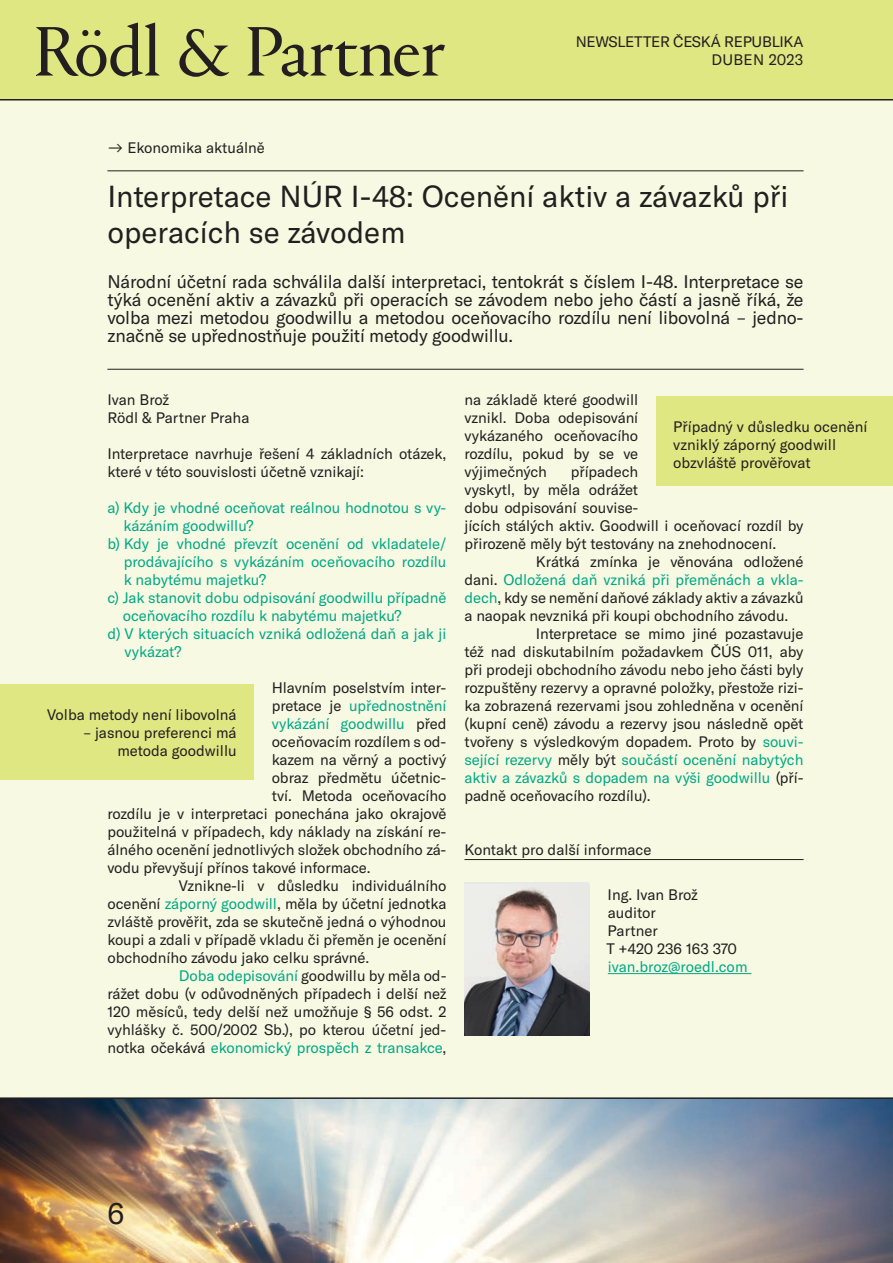
<style>
.page{position:relative;width:893px;height:1263px;background:#fff}
.page>*{position:absolute;margin:0;border:0;box-sizing:border-box;transform-origin:0 0}
.t1{font:30px/36px "GT America";color:#231f20}
.t2{font:18px/18px "GT America";letter-spacing:-.01em;color:#231f20;text-align:justify}
.t3{font:15px/18px "GT America";letter-spacing:-.005em;color:#231f20}
.t4{font:15px "GT America";letter-spacing:-.005em;color:#00a985}
.s1{color:#231f20}
.s2{color:#00a985}
</style>
<div class="page">
<div style="left:0;top:100px;width:893px;height:1163px;background:#f7f9e3"></div>
<div style="left:0;top:0;width:893px;height:100px;background:#dfe782"></div>
<img style="left:0;top:1099px;width:893px;height:164px">
<hr style="left:0;top:99px;width:893px;height:1px;background:#231f20">
<div style="left:0;top:684px;width:254px;height:95px;background:#dfe782"></div>
<div style="left:656px;top:396px;width:237px;height:90px;background:#dfe782"></div>
<hr style="left:464px;top:859px;width:340px;height:1px;background:#231f20">
<hr style="left:107px;top:171px;width:697px;height:1px;background:#231f20">
<hr style="left:107px;top:369px;width:697px;height:1px;background:#231f20">
<img style="left:464px;top:884px;width:125px;height:151px">
<hr style="left:608px;top:973px;width:143px;height:1px;background:#00a985">
<hr style="left:0;top:1097px;width:893px;height:2px;background:#231f20">
<svg style="left:36px;top:23px;width:409px;height:54px"></svg>
<p class="t3" style="left:576px;top:32px;width:11px">NEWSLETTER</p>
<p class="t3" style="left:673px;top:32px;width:132px;text-align:right">česká republi ka duben 2023</p>
<p class="t3" style="left:107px;top:139px;width:159px">→ Ekonomika aktuálně</p>
<h1 class="t1" style="left:107px;top:178px;width:683px">Interpretace N ÚR I-48: Ocenění aktiv a závazků při operacích se závodem</h1>
<p class="t2" style="left:107px;top:273px;width:698px">N árodní účetní rada schválila další interpretaci, tentokrát s číslem I-48. Interpretace se týká ocenění aktiv a závazků při operacích se závodem nebo jeho částí a jasně říká, že volba mezi metodou goodwillu a metodou oceňovacího rozdílu není libovolná – jedno&shy;značně se upřednostňuje použití metody goodwillu.</p>
<p class="t3" style="left:107px;top:391px;width:143px">Ivan B rož<br>Rödl &amp; Partner Praha</p>
<p class="t3" style="left:107px;top:445px;width:341px">Interpretace navrhuje řešení 4 základních otázek, které v této souvislosti účetně vznikají:</p>
<p class="t4" style="left:107px;top:499px;width:341px">a) Kdy je vhodné oceňovat reálnou hodnotou s vy-</p>
<p class="t4" style="left:123px;top:517px;width:132px">kázáním goodwillu?</p>
<p class="t4" style="left:107px;top:535px;width:341px">b) Kdy je vhodné převzít ocenění od vkladatele/</p>
<p class="t4" style="left:124px;top:553px;width:324px">prodávajícího s vykázáním oceňovacího rozdílu</p>
<p class="t4" style="left:124px;top:571px;width:144px">k nabytému majetku?</p>
<p class="t4" style="left:107px;top:589px;width:341px">c) Jak stanovit dobu odpisování goodwillu případně</p>
<p class="t4" style="left:123px;top:607px;width:280px">oceňovacího rozdílu k nabytému majetku?</p>
<p class="t4" style="left:107px;top:625px;width:341px">d) V kterých situacích vzniká odložená daň a jak ji</p>
<p class="t4" style="left:124px;top:643px;width:59px">vykázat?</p>
<p class="t3" style="left:272px;top:679px;width:176px">Hlavním poselstvím inter-</p>
<p class="t4" style="left:272px;top:697px;width:176px"><span class="s1">pretace je</span> upřednostnění</p>
<p class="t4" style="left:272px;top:715px;width:176px">vykázání goodwillu <span class="s1">před</span></p>
<p class="t3" style="left:272px;top:733px;width:176px">oceňovacím rozdílem s od-</p>
<p class="t3" style="left:272px;top:751px;width:176px">kazem na věrný a poctivý</p>
<p class="t3" style="left:272px;top:769px;width:176px">obraz předmětu účetnic-</p>
<p class="t3" style="left:272px;top:787px;width:176px">tví. Metoda oceňovacího</p>
<p class="t3" style="left:107px;top:805px;width:341px">rozdílu je v interpretaci ponechána jako okrajově</p>
<p class="t3" style="left:107px;top:823px;width:341px">použitelná v případech, kdy náklady na získání re-</p>
<p class="t3" style="left:107px;top:841px;width:341px">álného ocenění jednotlivých složek obchodního zá-</p>
<p class="t3" style="left:107px;top:859px;width:265px">vodu převyšují přínos takové informace.</p>
<p class="t3" style="left:179px;top:877px;width:269px">Vznikne-li v důsledku individuálního</p>
<p class="t3" style="left:107px;top:895px;width:341px">ocenění <span class="s2">záporný goodwill</span>, měla by účetní jednotka</p>
<p class="t3" style="left:107px;top:913px;width:341px">zvláště prověřit, zda se skutečně jedná o výhodnou</p>
<p class="t3" style="left:107px;top:931px;width:341px">koupi a zdali v případě vkladu či přeměn je ocenění</p>
<p class="t3" style="left:107px;top:949px;width:263px">obchodního závodu jako celku správné.</p>
<p class="t3" style="left:179px;top:967px;width:269px"><span class="s2">Doba odepisování</span> goodwillu by měla od-</p>
<p class="t3" style="left:107px;top:985px;width:341px">rážet dobu (v odůvodněných případech i delší než</p>
<p class="t3" style="left:107px;top:1003px;width:341px">120 měsíců, tedy delší než umožňuje § 56 odst. 2</p>
<p class="t3" style="left:107px;top:1021px;width:341px">vyhlášky č. 500/2002 Sb.), po kterou účetní jed-</p>
<p class="t4" style="left:107px;top:1039px;width:341px"><span class="s1">notka očekává</span> ekonomický prospěch z transakce<span class="s1">,</span></p>
<p class="t3" style="left:47px;top:706px;width:191px">Volba metody není libovolná</p>
<p class="t3" style="left:83px;top:724px;width:155px;text-align:right">– jasnou preferenci má metoda goodwillu</p>
<p class="t3" style="left:464px;top:391px;width:175px;text-align:justify">na základě které goodwill vznikl. Doba odepisování vykázaného oceňovacího rozdílu, pokud by se ve výjimečných</p>
<p class="t3" style="left:673px;top:418px;width:196px">Případný v důsledku ocenění vzniklý záporný goodwill obzvláště prověřovat</p>
<p class="t3" style="left:464px;top:463px;width:341px;text-indent:106px">případech<br>vyskytl, by měla odrážet<br>dobu odpisování souvise-<br>jících stálých aktiv. Goodwill i oceňovací rozdíl by přirozeně měly být testovány na znehodnocení.<br>K</p>
<p class="t3" style="left:546px;top:553px;width:259px">rátká zmínka je věnována odložené</p>
<p class="t4" style="left:464px;top:571px;width:341px"><span class="s1">dani.</span> Odložená daň vzniká při přeměnách a vkla-</p>
<p class="t3" style="left:464px;top:589px;width:341px"><span class="s2">dech</span>, kdy se nemění daňové základy aktiv a závazků</p>
<p class="t3" style="left:464px;top:607px;width:325px">a naopak nevzniká při koupi obchodního závodu.</p>
<p class="t3" style="left:536px;top:625px;width:269px">Interpretace se mimo jiné pozastavuje</p>
<p class="t3" style="left:464px;top:643px;width:341px">též nad diskutabilním požadavkem ČÚS 011, aby</p>
<p class="t3" style="left:464px;top:661px;width:341px">při prodeji obchodního závodu nebo jeho části byly</p>
<p class="t3" style="left:464px;top:679px;width:341px">rozpuštěny rezervy a opravné položky, přestože rizi-</p>
<p class="t3" style="left:464px;top:697px;width:341px">ka zobrazená rezervami jsou zohledněna v ocenění</p>
<p class="t3" style="left:464px;top:715px;width:341px">(kupní ceně) závodu a rezervy jsou následně opět</p>
<p class="t3" style="left:464px;top:733px;width:341px">tvořeny s výsledkovým dopadem. Proto by <span class="s2">souvi-</span></p>
<p class="t4" style="left:464px;top:751px;width:341px">sející rezervy <span class="s1">měly být</span> součástí ocenění nabytých</p>
<p class="t4" style="left:464px;top:769px;width:341px">aktiv a závazků s dopadem na výši goodwillu <span class="s1">(pří-</span></p>
<p class="t3" style="left:464px;top:787px;width:188px">padně oceňovacího rozdílu).</p>
<p class="t3" style="left:464px;top:841px;width:189px">Kontakt pro další informace</p>
<p class="t3" style="left:607px;top:886px;width:132px">Ing. Ivan B rož auditor<br>Partner<br>T +420 236 163 370</p>
<p class="t4" style="left:608px;top:958px;width:141px">ivan.broz@roedl.com</p>
<h1 class="t1" style="left:107px;top:1195px;width:18px">6</h1>
</div>
